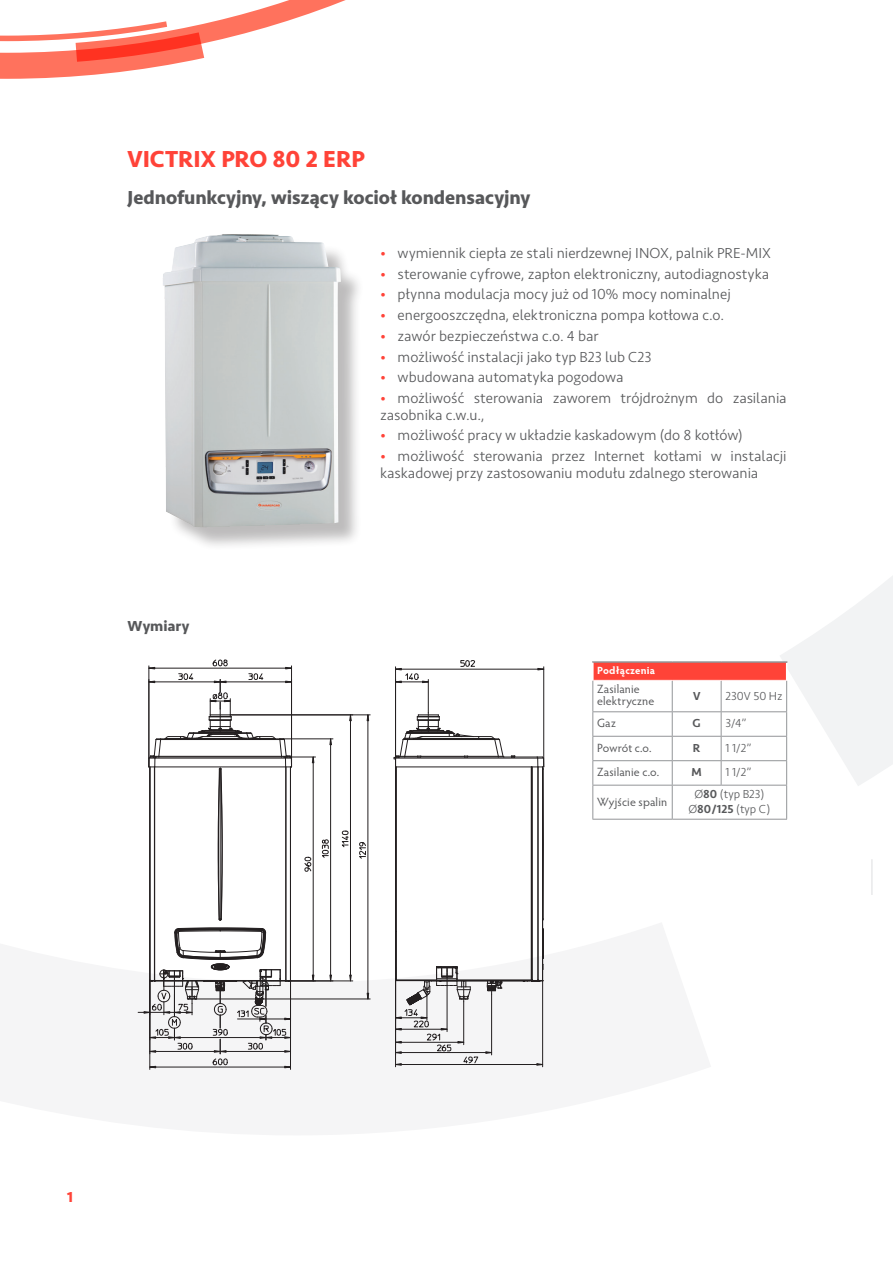
<style>
.page{position:relative;width:893px;height:1263px;background:#fff}
.page>*{position:absolute;margin:0;border:0;box-sizing:border-box;transform-origin:0 0}
.TYTUŁ_ROZDZIAŁU{font:700 24px "Seravek";letter-spacing:-.005em;color:#ff4338}
.TYTUŁ_ROZDZIAŁU-2{font:700 19.5px "Seravek";letter-spacing:-.005em;color:#57585a}
.t1{font:300 15px/16.5px "Seravek";color:#57585a}
.t2{font:700 15px "Seravek";letter-spacing:.005em;color:#57585a}
.t3{font:700 15px "Seravek";color:#ff4338}
.TREŚĆ_ZWYKŁA_TABELI{font:12px/12px "Hypatia Sans Pro";letter-spacing:.015em;color:#57585a}
.txt_tabelka_ngłówek{font:300 12px "Seravek";color:#57585a}
.TREŚĆ_ZWYKŁA_TABELI-2{font:300 12px "Seravek";letter-spacing:.005em;color:#57585a}
.txt_tabelka_ngłówek-2{font:500 12px "Seravek";color:#57585a}
.TABELA_TOP___CENNIK{font:700 10.5px "Hypatia Sans Pro";letter-spacing:.02em;color:#fff}
.s1{color:#ff4338}
.s2{font-weight:500}
</style>
<div class="page">
<svg style="left:779px;top:576px;width:114px;height:210px;fill:#f2f3f4"></svg>
<svg style="left:0;top:0;width:346px;height:79px"></svg>
<hr style="left:872px;top:859px;width:1px;height:36px;background:#dddee0">
<div style="left:166px;top:237px;width:198px;height:314px;background:#231f20;opacity:.3"></div>
<img style="left:163px;top:234px;width:178px;height:293px">
<hr style="left:368px;top:715px;width:1px;height:284px;background:#231f20">
<hr style="left:230px;top:715px;width:140px;height:1px;background:#231f20">
<hr style="left:196px;top:999px;width:174px;height:1px;background:#231f20">
<svg style="left:359px;top:842px;width:7px;height:17px"></svg>
<hr style="left:350px;top:715px;width:1px;height:266px;background:#231f20">
<hr style="left:288px;top:981px;width:65px;height:1px;background:#231f20">
<svg style="left:349px;top:974px;width:3px;height:7px"></svg>
<svg style="left:349px;top:714px;width:3px;height:7px"></svg>
<svg style="left:341px;top:830px;width:8px;height:17px"></svg>
<hr style="left:330px;top:739px;width:1px;height:242px;background:#231f20">
<hr style="left:280px;top:739px;width:53px;height:1px;background:#231f20">
<svg style="left:329px;top:974px;width:3px;height:7px"></svg>
<svg style="left:329px;top:738px;width:3px;height:7px"></svg>
<svg style="left:321px;top:839px;width:8px;height:19px"></svg>
<hr style="left:313px;top:757px;width:1px;height:224px;background:#231f20">
<hr style="left:290px;top:980px;width:1px;height:89px;background:#231f20">
<hr style="left:150px;top:980px;width:1px;height:89px;background:#231f20">
<hr style="left:290px;top:767px;width:1px;height:213px;background:#231f20">
<hr style="left:285px;top:767px;width:1px;height:213px;background:#231f20">
<hr style="left:286px;top:767px;width:1px;height:213px;background:#231f20">
<hr style="left:150px;top:767px;width:1px;height:213px;background:#231f20">
<hr style="left:154px;top:767px;width:1px;height:213px;background:#231f20">
<svg style="left:148px;top:659px;width:167px;height:262px"></svg>
<svg style="left:138px;top:927px;width:177px;height:141px"></svg>
<hr style="left:396px;top:1064px;width:147px;height:1px;background:#231f20">
<hr style="left:542px;top:980px;width:1px;height:87px;background:#231f20">
<hr style="left:395px;top:968px;width:1px;height:99px;background:#231f20">
<svg style="left:536px;top:1063px;width:7px;height:3px"></svg>
<hr style="left:428px;top:679px;width:1px;height:33px;background:#231f20">
<hr style="left:396px;top:1052px;width:96px;height:1px;background:#231f20">
<hr style="left:491px;top:994px;width:1px;height:61px;background:#231f20">
<svg style="left:485px;top:1051px;width:7px;height:3px"></svg>
<hr style="left:396px;top:669px;width:148px;height:1px;background:#231f20">
<hr style="left:543px;top:667px;width:1px;height:100px;background:#231f20">
<hr style="left:395px;top:667px;width:1px;height:91px;background:#231f20">
<svg style="left:396px;top:668px;width:33px;height:15px"></svg>
<hr style="left:395px;top:767px;width:1px;height:201px;background:#231f20">
<hr style="left:491px;top:981px;width:32px;height:1px;background:#231f20">
<hr style="left:457px;top:981px;width:33px;height:1px;background:#231f20">
<hr style="left:542px;top:920px;width:1px;height:44px;background:#231f20">
<hr style="left:532px;top:767px;width:1px;height:213px;background:#231f20">
<hr style="left:538px;top:767px;width:1px;height:213px;background:#231f20">
<svg style="left:394px;top:712px;width:150px;height:209px"></svg>
<hr style="left:531px;top:767px;width:1px;height:212px;background:#231f20">
<hr style="left:396px;top:767px;width:1px;height:164px;background:#231f20">
<hr style="left:396px;top:931px;width:1px;height:49px;background:#231f20">
<hr style="left:457px;top:980px;width:41px;height:1px;background:#231f20">
<svg style="left:487px;top:980px;width:15px;height:14px"></svg>
<hr style="left:500px;top:980px;width:31px;height:1px;background:#231f20">
<svg style="left:523px;top:929px;width:21px;height:53px"></svg>
<svg style="left:460px;top:660px;width:15px;height:7px"></svg>
<svg style="left:396px;top:967px;width:83px;height:99px"></svg>
<div style="left:593px;top:662px;width:194px;height:18px;background:#ff4338"></div>
<svg style="left:786px;top:663px;width:1px;height:17px"></svg>
<hr style="left:672px;top:681px;width:1px;height:30px;background:#939598">
<svg style="left:672px;top:712px;width:1px;height:73px"></svg>
<hr style="left:721px;top:681px;width:1px;height:30px;background:#939598">
<svg style="left:721px;top:712px;width:1px;height:73px"></svg>
<hr style="left:786px;top:681px;width:1px;height:30px;background:#939598">
<svg style="left:786px;top:712px;width:1px;height:73px"></svg>
<hr style="left:672px;top:785px;width:49px;height:1px;background:#939598">
<hr style="left:672px;top:785px;width:1px;height:34px;background:#939598">
<hr style="left:721px;top:785px;width:66px;height:1px;background:#939598">
<hr style="left:786px;top:785px;width:1px;height:34px;background:#939598">
<hr style="left:672px;top:819px;width:49px;height:1px;background:#939598">
<hr style="left:721px;top:819px;width:66px;height:1px;background:#939598">
<hr style="left:592px;top:661px;width:80px;height:2px;background:#939598">
<hr style="left:672px;top:661px;width:49px;height:2px;background:#939598">
<hr style="left:721px;top:661px;width:66px;height:2px;background:#939598">
<svg style="left:593px;top:663px;width:1px;height:17px"></svg>
<hr style="left:721px;top:680px;width:66px;height:1px;background:#fff">
<hr style="left:592px;top:681px;width:1px;height:30px;background:#939598">
<hr style="left:592px;top:711px;width:80px;height:1px;background:#939598">
<hr style="left:672px;top:711px;width:49px;height:1px;background:#939598">
<hr style="left:721px;top:711px;width:66px;height:1px;background:#939598">
<hr style="left:592px;top:736px;width:80px;height:1px;background:#939598">
<hr style="left:672px;top:736px;width:49px;height:1px;background:#939598">
<hr style="left:721px;top:736px;width:66px;height:1px;background:#939598">
<hr style="left:592px;top:760px;width:80px;height:1px;background:#939598">
<svg style="left:592px;top:712px;width:1px;height:73px"></svg>
<hr style="left:672px;top:760px;width:49px;height:1px;background:#939598">
<hr style="left:721px;top:760px;width:66px;height:1px;background:#939598">
<hr style="left:592px;top:785px;width:80px;height:1px;background:#939598">
<hr style="left:592px;top:785px;width:1px;height:34px;background:#939598">
<hr style="left:592px;top:819px;width:80px;height:1px;background:#939598">
<p class="TYTUŁ_ROZDZIAŁU" style="left:128px;top:144px;width:239px">VICTRIX PRO 80 2 ERP</p>
<p class="TYTUŁ_ROZDZIAŁU-2" style="left:128px;top:185px;width:404px">Jednofunkcyjny, wiszący kocioł kondensacyjny</p>
<p class="t1" style="left:380px;top:245px;width:392px"><span class="s1">•</span> wymiennik ciepła ze stali nierdzewnej INOX, palnik PRE-MIX</p>
<p class="t1" style="left:380px;top:266px;width:390px"><span class="s1">•</span> sterowanie cyfrowe, zapłon elektroniczny, autodiagnostyka</p>
<p class="t1" style="left:380px;top:286px;width:352px"><span class="s1">•</span> płynna modulacja mocy już od 10% mocy nominalnej</p>
<p class="t1" style="left:380px;top:307px;width:345px"><span class="s1">•</span> energooszczędna, elektroniczna pompa kotłowa c.o.</p>
<p class="t1" style="left:380px;top:328px;width:220px"><span class="s1">•</span> zawór bezpieczeństwa c.o. 4 bar</p>
<p class="t1" style="left:380px;top:349px;width:273px"><span class="s1">•</span> możliwość instalacji jako typ B23 lub C23</p>
<p class="t1" style="left:380px;top:369px;width:245px"><span class="s1">•</span> wbudowana automatyka pogodowa</p>
<p class="t1" style="left:380px;top:390px;width:408px"><span class="s1">•</span> możliwość sterowania zaworem trójdrożnym do zasilania zasobnika c.w.u.,</p>
<p class="t1" style="left:380px;top:427px;width:364px"><span class="s1">•</span> możliwość pracy w układzie kaskadowym (do 8 kotłów)</p>
<p class="t1" style="left:380px;top:448px;width:408px"><span class="s1">•</span> możliwość sterowania przez Internet kotłami w instalacji kaskadowej przy zastosowaniu modułu zdalnego sterowania</p>
<p class="t2" style="left:128px;top:616px;width:63px">Wymiary</p>
<p class="TABELA_TOP___CENNIK" style="left:597px;top:663px;width:59px">Podłączenia</p>
<p class="TREŚĆ_ZWYKŁA_TABELI" style="left:597px;top:683px;width:59px">Zasilanie elektryczne</p>
<p class="txt_tabelka_ngłówek-2" style="left:693px;top:688px;width:9px">V</p>
<p class="TREŚĆ_ZWYKŁA_TABELI-2" style="left:725px;top:688px;width:59px">230V 50 Hz</p>
<p class="TREŚĆ_ZWYKŁA_TABELI" style="left:597px;top:717px;width:20px">Gaz</p>
<p class="txt_tabelka_ngłówek-2" style="left:693px;top:716px;width:10px">G</p>
<p class="TREŚĆ_ZWYKŁA_TABELI-2" style="left:725px;top:716px;width:22px">3/4”</p>
<p class="TREŚĆ_ZWYKŁA_TABELI" style="left:597px;top:741px;width:56px">Powrót c.o.</p>
<p class="txt_tabelka_ngłówek-2" style="left:693px;top:740px;width:9px">R</p>
<p class="TREŚĆ_ZWYKŁA_TABELI-2" style="left:725px;top:741px;width:28px">1 1/2”</p>
<p class="TREŚĆ_ZWYKŁA_TABELI" style="left:597px;top:766px;width:64px">Zasilanie c.o.</p>
<p class="txt_tabelka_ngłówek-2" style="left:692px;top:765px;width:12px">M</p>
<p class="TREŚĆ_ZWYKŁA_TABELI-2" style="left:725px;top:765px;width:28px">1 1/2”</p>
<p class="TREŚĆ_ZWYKŁA_TABELI" style="left:597px;top:795px;width:72px">Wyjście spalin</p>
<p class="txt_tabelka_ngłówek" style="left:694px;top:787px;width:72px">Ø<span class="s2">80</span> (typ B23)</p>
<p class="txt_tabelka_ngłówek" style="left:688px;top:802px;width:84px">Ø<span class="s2">80/125</span> (typ C)</p>
<p class="t3" style="left:67px;top:1188px;width:7px">1</p>
</div>
